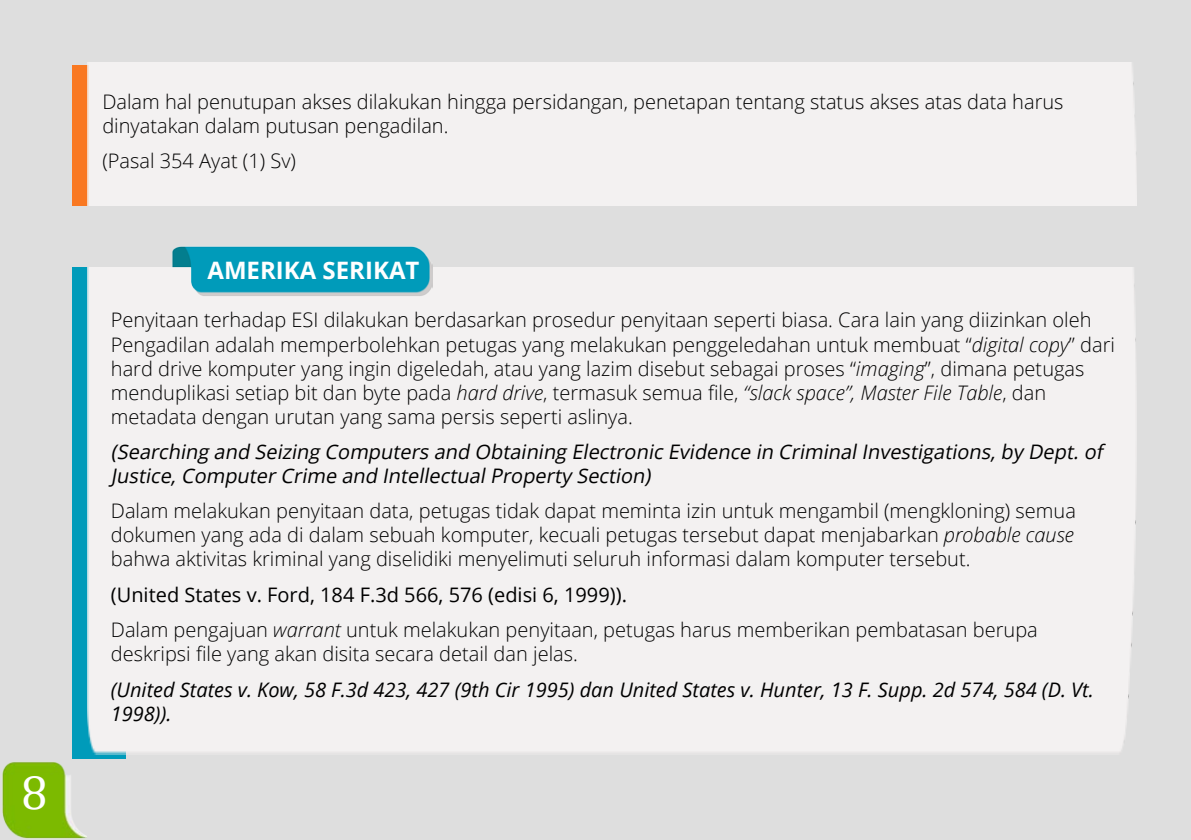
<style>
.page{position:relative;width:1191px;height:840px;background:#fff}
.page>*{position:absolute;margin:0;border:0;box-sizing:border-box;transform-origin:0 0}
.t1{font:48px "Cambria";color:#fff}
.t2{font:700 24px "Open Sans";color:#fff}
.t3{font:300 20px/24px "Open Sans";color:#000}
.t4{font:italic 20px/24px "Open Sans";color:#000}
.t5{font:italic 20px/24px "Open Sans";color:#000}
.s1{font-style:italic}
.s2{font-weight:400}
</style>
<div class="page">
<div style="left:0;top:0;width:1191px;height:839px;background:#dedede"></div>
<div style="left:72px;top:65px;width:15px;height:140px;background:#f97821"></div>
<div style="left:87px;top:63px;width:1049px;height:142px;background:#f3f1f1"></div>
<div style="left:72px;top:267px;width:54px;height:490px;background:#009bba"></div>
<div style="left:87px;top:267px;width:1049px;height:487px;background:#f3f1f1"></div>
<img style="left:165px;top:246px;width:267px;height:53px">
<img style="left:2px;top:762px;width:84px;height:77px">
<h1 class="t1" style="left:21px;top:763px;width:28px">8</h1>
<p class="t3" style="left:102px;top:89px;width:962px">Dalam hal penutupan akses dilakukan hingga persidangan, penetapan tentang status akses atas data harus dinyatakan dalam putusan pengadilan.</p>
<p class="t3" style="left:102px;top:148px;width:195px">(Pasal 354 Ayat (1) Sv)</p>
<p class="t2" style="left:207px;top:253px;width:213px">AMERIKA SERIKAT</p>
<p class="t3" style="left:111px;top:307px;width:1005px">Penyitaan terhadap ESI dilakukan berdasarkan prosedur penyitaan seperti biasa. Cara lain yang diizinkan oleh Pengadilan adalah memperbolehkan petugas yang melakukan penggeledahan untuk membuat “<span class="s1">digital copy</span>” dari hard drive komputer yang ingin digeledah, atau yang lazim disebut sebagai proses “<span class="s1">imaging</span>”, dimana petugas menduplikasi setiap bit dan byte pada <span class="s1">hard drive</span>, termasuk semua file, <span class="s1">“slack space”, Master File Table</span>, dan metadata dengan urutan yang sama persis seperti aslinya.</p>
<p class="t4" style="left:111px;top:439px;width:993px">(Searching and Seizing Computers and Obtaining Electronic Evidence in CriminalInvestigations,by Dept.of<br>J ustice,ComputerCrime and IntellectualProperty Section)</p>
<p class="t3" style="left:111px;top:498px;width:966px;text-align:justify">Dalam melakukan penyitaan data, petugas tidak dapat meminta izin untuk mengambil (mengkloning) semua dokumen yang ada di dalam sebuah komputer, kecuali petugas tersebut dapat menjabarkan <span class="s1">probable cause </span>bahwa aktivitas kriminal yang diselidiki menyelimuti seluruh informasi dalam komputer tersebut.</p>
<p class="t3" style="left:111px;top:576px;width:928px;line-height:35.4px"><span class="s2">(United States v. Ford, 184 F.3d 566, 576 (edisi 6, 1999)).<br></span>Dalam pengajuan <span class="s1">warrant</span> untuk melakukan penyitaan, petugas harus memberikan pembatasan berupa</p>
<p class="t3" style="left:111px;top:641px;width:468px">deskripsi file yang akan disita secara detail dan jelas.</p>
<p class="t5" style="left:111px;top:676px;width:984px">(United States v. Kow, 58 F.3d 423, 427 (9th Cir 1995) dan United States v. Hunter, 13 F. Supp. 2d 574, 584 (D. Vt.<br>1998)).</p>
</div>
